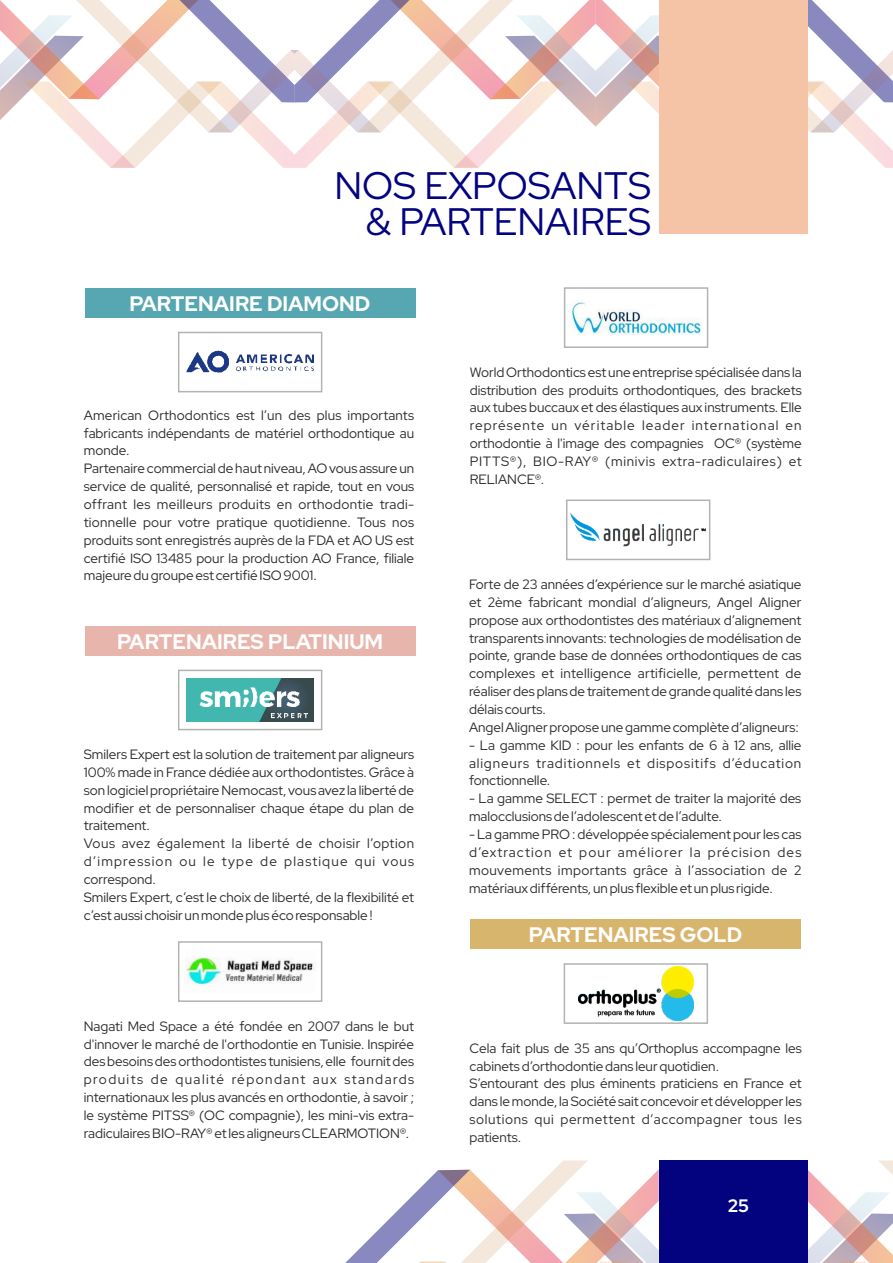
<style>
.page{position:relative;width:893px;height:1263px;background:#fff}
.page>*{position:absolute;margin:0;border:0;box-sizing:border-box;transform-origin:0 0}
.t1{font:38.25px/35.7px "Red Hat Display";color:#030380;text-align:right}
.t2{font:700 21px "Red Hat Display";color:#fefefe}
.t3{font:700 18px "Red Hat Display";color:#fefefe}
.t4{font:13.5px/17.9px "Red Hat Display";color:#2b2a29}
</style>
<div class="page">
<svg style="left:0;top:0;width:893px;height:168px"></svg>
<svg style="left:345px;top:1160px;width:314px;height:103px"></svg>
<svg style="left:807px;top:1160px;width:86px;height:103px"></svg>
<div style="left:659px;top:1161px;width:149px;height:102px;background:#030380"></div>
<div style="left:659px;top:0;width:149px;height:234px;background:#f5c3a6"></div>
<div style="left:85px;top:288px;width:330px;height:29px;background:#57a7b3"></div>
<div style="left:178px;top:332px;width:144px;height:60px;border:2px solid #b2b3b3"></div>
<img style="left:186px;top:350px;width:128px;height:23px">
<div style="left:85px;top:626px;width:330px;height:29px;background:#e8b5ad"></div>
<div style="left:178px;top:670px;width:144px;height:60px;border:2px solid #b2b3b3"></div>
<div style="left:178px;top:941px;width:144px;height:61px;border:2px solid #b2b3b3"></div>
<div style="left:566px;top:499px;width:144px;height:61px;border:2px solid #b2b3b3"></div>
<div style="left:471px;top:919px;width:330px;height:30px;background:#d7b56d"></div>
<div style="left:564px;top:963px;width:144px;height:61px;border:2px solid #b2b3b3"></div>
<img style="left:187px;top:678px;width:127px;height:43px">
<img style="left:185px;top:957px;width:130px;height:28px">
<img style="left:570px;top:513px;width:136px;height:34px">
<img style="left:579px;top:966px;width:114px;height:55px">
<div style="left:564px;top:287px;width:144px;height:61px;border:2px solid #b2b3b3"></div>
<img style="left:569px;top:301px;width:132px;height:33px">
<h1 class="t1" style="left:334px;top:168px;width:318px">NOS EXPOSANTS &amp; PARTENAIRES</h1>
<h2 class="t2" style="left:129px;top:290px;width:243px">PARTENAIRE DIAMOND</h2>
<p class="t4" style="left:84px;top:406px;width:332px">American Orthodontics est l’un des plus importants fabricants indépendants de matériel orthodontique au monde.<br>Partenaire commercial de haut niveau, AO vous assure un service de qualité, personnalisé et rapide, tout en vous offrant les meilleurs produits en orthodontie tradi&shy;tionnelle pour votre pratique quotidienne. Tous nos produits sont enregistrés auprès de la FDA et AO US est certifié ISO 13485 pour la production AO France, filiale majeure du groupe est certifié ISO 9001.</p>
<h2 class="t2" style="left:117px;top:627px;width:267px">PARTENAIRES PLATINIUM</h2>
<p class="t4" style="left:84px;top:745px;width:332px">Smilers Expert est la solution de traitement par aligneurs 100% made in France dédiée aux orthodontistes. Grâce à son logiciel propriétaire Nemocast, vous avez la liberté de modifier et de personnaliser chaque étape du plan de traitement.<br>Vous avez également la liberté de choisir l’option d’impression ou le type de plastique qui vous correspond.<br>Smilers Expert, c’est le choix de liberté, de la flexibilité et c’est aussi choisir un monde plus éco responsable !</p>
<p class="t4" style="left:84px;top:1017px;width:332px;text-align:justify">Nagati Med Space a été fondée en 2007 dans le but d'innover le marché de l'orthodontie en Tunisie. Inspirée des besoins des orthodontistes tunisiens, elle fournit des produits de qualité répondant aux standards internationaux les plus avancés en orthodontie, à savoir ; le système PITSS® (OC compagnie), les mini-vis extra&shy;radiculaires BIO-RAY® et les aligneurs CLEARMOTION®.</p>
<p class="t4" style="left:470px;top:363px;width:333px;text-align:justify">World Orthodontics est une entreprise spécialisée dans la distribution des produits orthodontiques, des brackets aux tubes buccaux et des élastiques aux instruments. Elle représente un véritable leader international en orthodontie à l'image des compagnies OC® (système PITTS®), BIO-RAY® (minivis extra-radiculaires) et RELIANCE®.</p>
<p class="t4" style="left:469px;top:575px;width:334px">Forte de 23 années d’expérience sur le marché asiatique et 2ème fabricant mondial d’aligneurs, Angel Aligner propose aux orthodontistes des matériaux d’alignement transparents innovants: technologies de modélisation de pointe, grande base de données orthodontiques de cas complexes et intelligence artificielle, permettent de réaliser des plans de traitement de grande qualité dans les délais courts.<br>Angel Aligner propose une gamme complète d’aligneurs:</p>
<p class="t4" style="left:469px;top:736px;width:334px;text-align:justify">- La gamme KID : pour les enfants de 6 à 12 ans, allie aligneurs traditionnels et dispositifs d’éducation fonctionnelle.</p>
<p class="t4" style="left:469px;top:789px;width:334px">- La gamme SELECT : permet de traiter la majorité des malocclusions de l’adolescent et de l’adulte.</p>
<p class="t4" style="left:469px;top:825px;width:334px;text-align:justify">- La gamme PRO : développée spécialement pour les cas d’extraction et pour améliorer la précision des mouvements importants grâce à l’association de 2 matériaux différents, un plus flexible et un plus rigide.</p>
<h2 class="t2" style="left:529px;top:920px;width:215px">PARTENAIRES GOLD</h2>
<p class="t4" style="left:469px;top:1039px;width:334px">Cela fait plus de 35 ans qu’Orthoplus accompagne les cabinets d’orthodontie dans leur quotidien.<br>S’entourant des plus éminents praticiens en France et dans le monde, la Société sait concevoir et développer les solutions qui permettent d’accompagner tous les patients.</p>
<h3 class="t3" style="left:728px;top:1194px;width:23px">25</h3>
</div>
